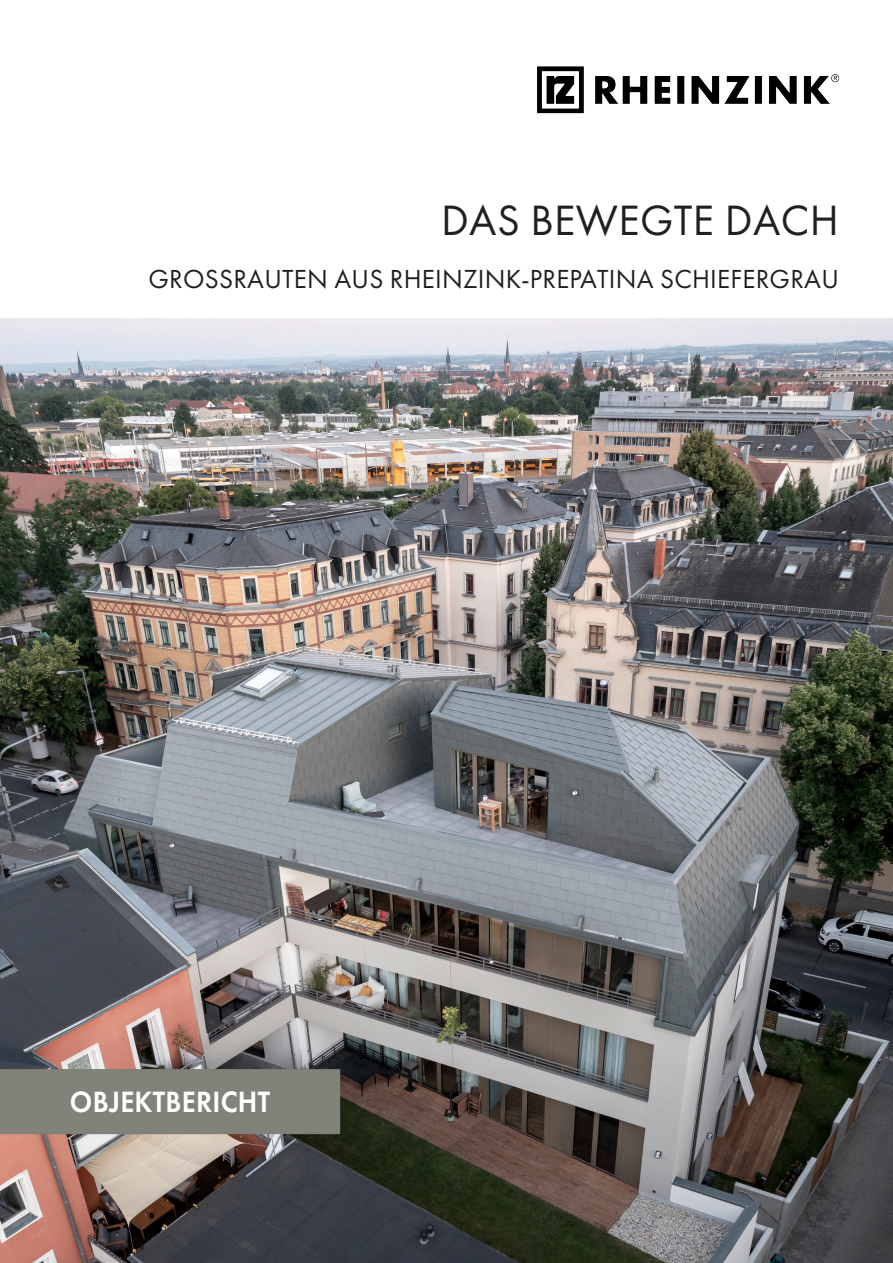
<style>
.page{position:relative;width:893px;height:1263px;background:#fff}
.page>*{position:absolute;margin:0;border:0;box-sizing:border-box;transform-origin:0 0}
.Überschrift_1{font:39px "RZ Futura";letter-spacing:.01em;color:#231f20}
.Bildbeschreibung{font:800 27px "RZ Futura";letter-spacing:.01em;color:#fff}
.Unterüberschrift_1{font:24px "RZ Futura";letter-spacing:.01em;color:#231f20}
</style>
<div class="page">
<img style="left:537px;top:66px;width:303px;height:48px">
<img style="left:0;top:319px;width:893px;height:944px">
<div style="left:0;top:1069px;width:340px;height:65px;background:#818279"></div>
<p class="Überschrift_1" style="left:441px;top:199px;width:399px">DAS BEWEGTE DACH</p>
<p class="Unterüberschrift_1" style="left:149px;top:265px;width:692px">GROSSRAUTEN AUS RHEINZINK-PREPATINA SCHIEFERGRAU</p>
<p class="Bildbeschreibung" style="left:70px;top:1086px;width:202px">OBJEKTBERICHT</p>
</div>
